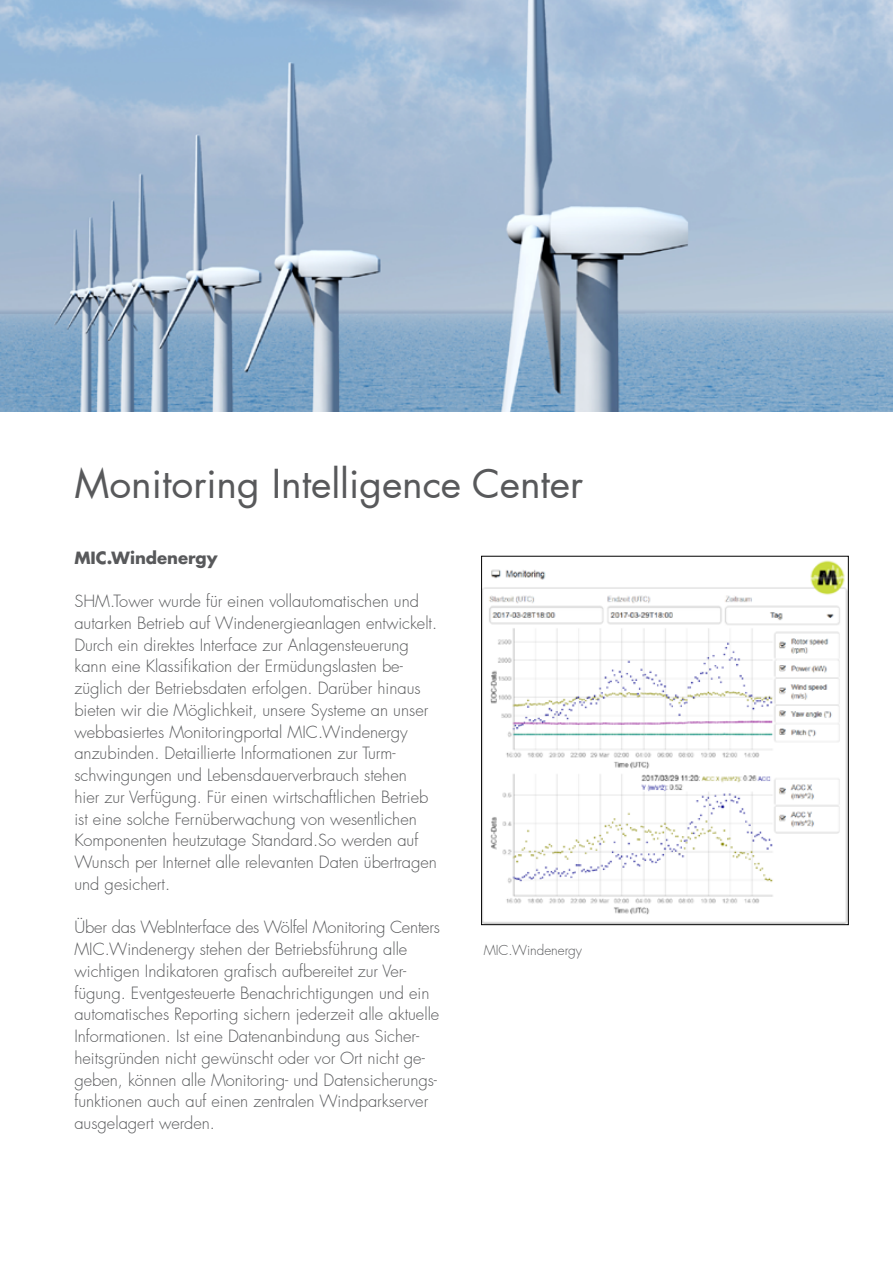
<style>
.page{position:relative;width:893px;height:1263px;background:#fff}
.page>*{position:absolute;margin:0;border:0;box-sizing:border-box;transform-origin:0 0}
.t1{font:39px "Futura LT Pro";color:#58595b}
.t2{font:300 16.5px/21.8px "Futura LT Pro";color:#58595b}
.t3{font:700 16.5px "Futura LT Pro";color:#58595b}
.t4{font:300 13.5px "Futura LT Pro";color:#58595b}
</style>
<div class="page">
<img style="left:0;top:0;width:893px;height:412px">
<img style="left:483px;top:560px;width:363px;height:363px">
<div style="left:481px;top:556px;width:367px;height:369px;border:1px solid #000"></div>
<h1 class="t1" style="left:74px;top:457px;width:510px">Monitoring Intelligence Center</h1>
<p class="t3" style="left:74px;top:545px;width:145px">MIC.Windenergy</p>
<p class="t2" style="left:74px;top:590px;width:364px">SHM.Tower wurde für einen vollautomatischen und autarken Betrieb auf Windenergieanlagen entwickelt.<br>Durch ein direktes Interface zur Anlagensteuerung kann eine Klassifikation der Ermüdungslasten be&shy;züglich der Betriebsdaten erfolgen. Darüber hinaus bieten wir die Möglichkeit, unsere Systeme an unser webbasiertes Monitoringportal MIC.Windenergy anzubinden. Detaillierte Informationen zur Turm&shy;schwingungen und Lebensdauerverbrauch stehen<br>hier zur Verfügung. Für einen wirtschaftlichen Betrieb ist eine solche Fernüberwachung von wesentlichen Komponenten heutzutage Standard.So werden auf Wunsch per Internet alle relevanten Daten übertragen und gesichert.</p>
<p class="t2" style="left:74px;top:916px;width:367px">Über das WebInterface des Wölfel Monitoring Centers MIC.Windenergy stehen der Betriebsführung alle wichtigen Indikatoren grafisch aufbereitet zur Ver&shy;fügung. Eventgesteuerte Benachrichtigungen und ein automatisches Reporting sichern jederzeit alle aktuelle Informationen. Ist eine Datenanbindung aus Sicher&shy;heitsgründen nicht gewünscht oder vor Ort nicht ge&shy;geben, können alle Monitoring-- und Datensicherungs&shy;funktionen auch auf einen zentralen Windparkserver ausgelagert werden.</p>
<p class="t4" style="left:484px;top:941px;width:100px">MIC.Windenergy</p>
</div>
